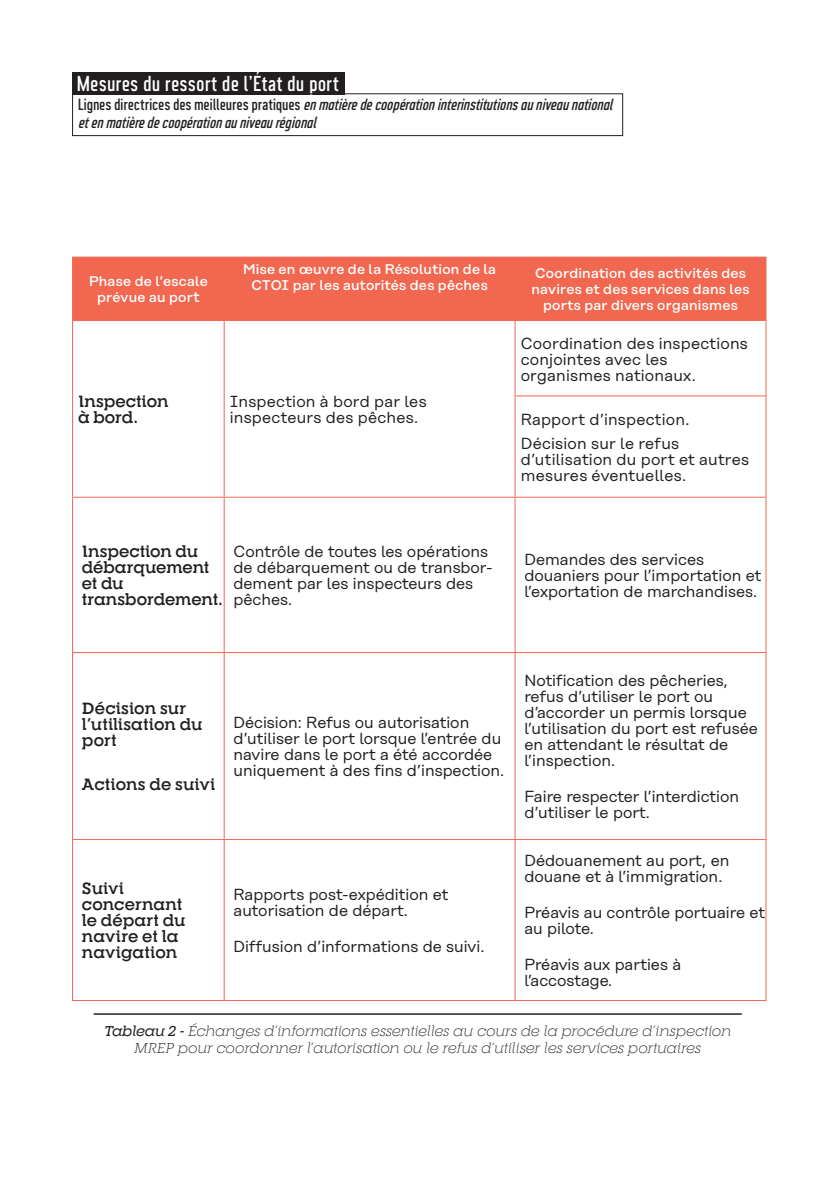
<style>
.page{position:relative;width:840px;height:1191px;background:#fff}
.page>*{position:absolute;margin:0;border:0;box-sizing:border-box;transform-origin:0 0}
.t1{font:24px "CA Geheimagent";letter-spacing:.005em;color:#fff}
.t2{font:italic 18px/18px "CA Geheimagent";letter-spacing:-.02em;color:#231f20}
.tableau_texte_normal{font:16px/16px "Rational";color:#231f20}
.tableau_texte_normal-2{font:700 16px/16px "RNS Camelia";letter-spacing:.005em;color:#231f20}
.titre_tableau{font:500 14px/16px "Rational";letter-spacing:.02em;color:#fff;text-align:center}
.t3{font:italic 300 14px/16.8px "RNS Camelia";letter-spacing:-.005em;color:#231f20;text-align:center}
.s1{font-style:normal}
.s2{font-size:14.6px}
.s3{font-weight:500}
</style>
<div class="page">
<div style="left:72px;top:72px;width:272px;height:22px;background:#231f20"></div>
<div style="left:72px;top:93px;width:550px;height:43px;border:1px solid #231f20"></div>
<hr style="left:94px;top:1013px;width:647px;height:1px;background:#231f20">
<div style="left:73px;top:258px;width:692px;height:62px;background:#f2674f"></div>
<svg style="left:73px;top:321px;width:692px;height:176px"></svg>
<svg style="left:73px;top:498px;width:443px;height:502px"></svg>
<hr style="left:72px;top:840px;width:1px;height:160px;background:#f2674f">
<hr style="left:223px;top:840px;width:1px;height:160px;background:#f2674f">
<hr style="left:514px;top:840px;width:1px;height:160px;background:#f2674f">
<hr style="left:765px;top:840px;width:1px;height:160px;background:#f2674f">
<hr style="left:72px;top:1000px;width:152px;height:1px;background:#f2674f">
<hr style="left:224px;top:1000px;width:290px;height:1px;background:#f2674f">
<hr style="left:514px;top:1000px;width:252px;height:1px;background:#f2674f">
<hr style="left:72px;top:257px;width:152px;height:1px;background:#f2674f">
<hr style="left:72px;top:258px;width:1px;height:62px;background:#f2674f">
<hr style="left:72px;top:320px;width:152px;height:1px;background:#f2674f">
<hr style="left:224px;top:257px;width:290px;height:1px;background:#f2674f">
<hr style="left:223px;top:258px;width:1px;height:62px;background:#f2674f">
<hr style="left:224px;top:320px;width:290px;height:1px;background:#f2674f">
<hr style="left:514px;top:257px;width:252px;height:1px;background:#f2674f">
<hr style="left:514px;top:258px;width:1px;height:62px;background:#f2674f">
<hr style="left:514px;top:320px;width:251px;height:1px;background:#f2674f">
<hr style="left:765px;top:258px;width:1px;height:62px;background:#f2674f">
<hr style="left:72px;top:321px;width:1px;height:75px;background:#f2674f">
<hr style="left:72px;top:396px;width:1px;height:101px;background:#f2674f">
<hr style="left:223px;top:321px;width:1px;height:75px;background:#f2674f">
<hr style="left:223px;top:396px;width:1px;height:101px;background:#f2674f">
<hr style="left:514px;top:321px;width:1px;height:74px;background:#f2674f">
<hr style="left:765px;top:320px;width:1px;height:76px;background:#f2674f">
<hr style="left:514px;top:395px;width:251px;height:1px;background:#f2674f">
<hr style="left:514px;top:396px;width:1px;height:101px;background:#f2674f">
<hr style="left:765px;top:396px;width:1px;height:101px;background:#f2674f">
<hr style="left:72px;top:497px;width:152px;height:1px;background:#f2674f">
<hr style="left:72px;top:498px;width:1px;height:154px;background:#f2674f">
<hr style="left:224px;top:497px;width:290px;height:1px;background:#f2674f">
<hr style="left:223px;top:498px;width:1px;height:154px;background:#f2674f">
<hr style="left:514px;top:497px;width:251px;height:1px;background:#f2674f">
<hr style="left:514px;top:498px;width:1px;height:154px;background:#f2674f">
<hr style="left:765px;top:497px;width:1px;height:155px;background:#f2674f">
<hr style="left:72px;top:653px;width:1px;height:186px;background:#f2674f">
<hr style="left:72px;top:652px;width:152px;height:1px;background:#f2674f">
<hr style="left:224px;top:652px;width:290px;height:1px;background:#f2674f">
<hr style="left:514px;top:652px;width:252px;height:1px;background:#f2674f">
<hr style="left:223px;top:653px;width:1px;height:186px;background:#f2674f">
<hr style="left:514px;top:653px;width:1px;height:186px;background:#f2674f">
<hr style="left:765px;top:653px;width:1px;height:186px;background:#f2674f">
<hr style="left:72px;top:839px;width:152px;height:1px;background:#f2674f">
<hr style="left:224px;top:839px;width:290px;height:1px;background:#f2674f">
<hr style="left:514px;top:839px;width:252px;height:1px;background:#f2674f">
<h1 class="t1" style="left:76px;top:69px;width:264px">Mesures du ressort de l’État du port</h1>
<p class="t2" style="left:78px;top:95px;width:536px"><span class="s1">Lignes directrices des meilleures pratiques</span> en matière de coopération interinstitutions au niveau national et en matière de coopération au niveau régional</p>
<p class="titre_tableau" style="left:89px;top:273px;width:120px">Phase de l’escale prévue au por<span class="s2">t</span></p>
<p class="titre_tableau" style="left:243px;top:261px;width:254px">Mise en œuvre de la Résolution de la<br>CTOI par les autorités des pêches</p>
<p class="titre_tableau" style="left:531px;top:265px;width:219px">Coordination des activités des navires et des services dans les ports par divers organismes</p>
<p class="tableau_texte_normal-2" style="left:78px;top:393px;width:92px">Inspection à bord.</p>
<p class="tableau_texte_normal" style="left:230px;top:394px;width:198px">Inspection à bord par les inspecteurs des pêches.</p>
<p class="tableau_texte_normal" style="left:520px;top:335px;width:228px">Coordination des inspections conjointes avec les organismes nationaux.</p>
<p class="tableau_texte_normal" style="left:520px;top:411px;width:170px">Rapport d’inspection.</p>
<p class="tableau_texte_normal" style="left:520px;top:436px;width:230px">Décision sur le refus d’utilisation du port et autres mesures éventuelles.</p>
<p class="tableau_texte_normal-2" style="left:82px;top:543px;width:142px">Inspection du débarquement et du transbordement.</p>
<p class="tableau_texte_normal" style="left:233px;top:543px;width:260px">Contrôle de toutes les opérations de débarquement ou de transbor&shy;dement par les inspecteurs des pêches.</p>
<p class="tableau_texte_normal" style="left:524px;top:551px;width:238px">Demandes des services douaniers pour l’importation et l’exportation de marchandises.</p>
<p class="tableau_texte_normal-2" style="left:82px;top:700px;width:122px">Décision sur l’utilisation du port</p>
<p class="tableau_texte_normal-2" style="left:82px;top:776px;width:135px">Actions de suivi</p>
<p class="tableau_texte_normal" style="left:233px;top:715px;width:272px">Décision: Refus ou autorisation d’utiliser le port lorsque l’entrée du navire dans le port a été accordée uniquement à des fins d’inspection.</p>
<p class="tableau_texte_normal-2" style="left:82px;top:880px;width:105px">Suivi concernant le départ du navire et la navigation</p>
<p class="tableau_texte_normal" style="left:233px;top:886px;width:216px">Rapports post-expédition et autorisation de départ.</p>
<p class="tableau_texte_normal" style="left:233px;top:938px;width:252px">Diffusion d’informations de suivi.</p>
<p class="tableau_texte_normal" style="left:524px;top:673px;width:235px">Notification des pêcheries, refus d’utiliser le port ou d’accorder un permis lorsque l’utilisation du port est refusée en attendant le résultat de l’inspection.</p>
<p class="tableau_texte_normal" style="left:524px;top:789px;width:216px">Faire respecter l’interdiction d’utiliser le port.</p>
<p class="tableau_texte_normal" style="left:524px;top:852px;width:206px">Dédouanement au port, en douane et à l’immigration.</p>
<p class="tableau_texte_normal" style="left:524px;top:904px;width:242px">Préavis au contrôle portuaire et au pilote.</p>
<p class="tableau_texte_normal" style="left:524px;top:956px;width:158px">Préavis aux parties à l’accostage.</p>
<p class="t3" style="left:104px;top:1023px;width:628px"><span class="s3">Tableau 2 -</span> Échanges d’informations essentielles au cours de la procédure d’inspection<br>MREP pour coordonner l’autorisation ou le refus d’utiliser les services portuaires</p>
</div>
